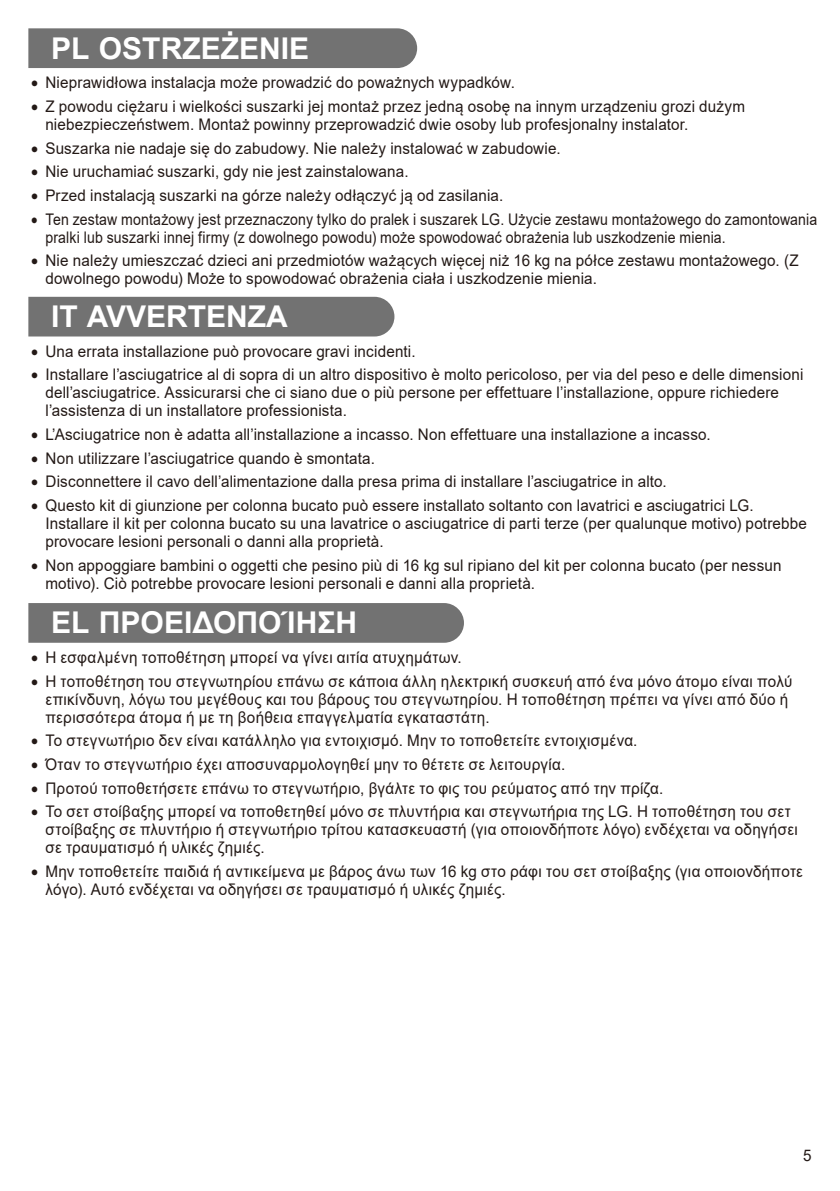
<style>
.page{position:relative;width:840px;height:1191px;background:#fff}
.page>*{position:absolute;margin:0;border:0;box-sizing:border-box;transform-origin:0 0}
._01_Chapter{font:700 30px "Arial";color:#fff}
.t1{font:16px/18px "Arial";letter-spacing:.015em;color:#231916;scale:.95 1}
.t2{font:16px/18px "Arial";letter-spacing:.015em;color:#231916;scale:.88 1}
</style>
<div class="page">
<div style="left:28px;top:28px;width:389px;height:40px;background:#727272"></div>
<div style="left:28px;top:297px;width:366px;height:39px;background:#727272"></div>
<div style="left:28px;top:603px;width:435px;height:40px;background:#727272"></div>
<p class="_01_Chapter" style="left:51px;top:27px;width:259px">PL OSTRZEŻENIE</p>
<p class="t1" style="left:31px;top:73px;width:510px">• Nieprawidłowa instalacja może prowadzić do poważnych wypadków.</p>
<p class="t1" style="left:45px;top:97px;width:737px;text-indent:-14px">• Z powodu ciężaru i wielkości suszarki jej montaż przez jedną osobę na innym urządzeniu grozi dużym niebezpieczeństwem. Montaż powinny przeprowadzić dwie osoby lub profesjonalny instalator.</p>
<p class="t1" style="left:31px;top:139px;width:558px">• Suszarka nie nadaje się do zabudowy. Nie należy instalować w zabudowie.</p>
<p class="t1" style="left:31px;top:162px;width:398px">• Nie uruchamiać suszarki, gdy nie jest zainstalowana.</p>
<p class="t1" style="left:31px;top:186px;width:498px">• Przed instalacją suszarki na górze należy odłączyć ją od zasilania.</p>
<p class="t2" style="left:45px;top:210px;width:878px;text-indent:-14px">• Ten zestaw montażowy jest przeznaczony tylko do pralek i suszarek LG. Użycie zestawu montażowego do zamontowania pralki lub suszarki innej firmy (z dowolnego powodu) może spowodować obrażenia lub uszkodzenie mienia.</p>
<p class="t1" style="left:45px;top:251px;width:794px;text-indent:-14px">• Nie należy umieszczać dzieci ani przedmiotów ważących więcej niż 16 kg na półce zestawu montażowego. (Z dowolnego powodu) Może to spowodować obrażenia ciała i uszkodzenie mienia.</p>
<p class="_01_Chapter" style="left:51px;top:295px;width:238px">IT AVVERTENZA</p>
<p class="t1" style="left:31px;top:342px;width:406px">• Una errata installazione può provocare gravi incidenti.</p>
<p class="t1" style="left:45px;top:365px;width:799px;text-indent:-14px">• Installare l’asciugatrice al di sopra di un altro dispositivo è molto pericoloso, per via del peso e delle dimensioni dell’asciugatrice. Assicurarsi che ci siano due o più persone per effettuare l’installazione, oppure richiedere l’assistenza di un installatore professionista.</p>
<p class="t1" style="left:31px;top:425px;width:716px">• L’Asciugatrice non è adatta all’installazione a incasso. Non effettuare una installazione a incasso.</p>
<p class="t1" style="left:31px;top:449px;width:363px">• Non utilizzare l’asciugatrice quando è smontata.</p>
<p class="t1" style="left:31px;top:472px;width:670px">• Disconnettere il cavo dell’alimentazione dalla presa prima di installare l’asciugatrice in alto.</p>
<p class="t1" style="left:45px;top:496px;width:802px;text-indent:-14px">• Questo kit di giunzione per colonna bucato può essere installato soltanto con lavatrici e asciugatrici LG.<br>Installare il kit per colonna bucato su una lavatrice o asciugatrice di parti terze (per qualunque motivo) potrebbe provocare lesioni personali o danni alla proprietà.</p>
<p class="t1" style="left:45px;top:556px;width:776px;text-indent:-14px">• Non appoggiare bambini o oggetti che pesino più di 16 kg sul ripiano del kit per colonna bucato (per nessun motivo). Ciò potrebbe provocare lesioni personali e danni alla proprietà.</p>
<p class="_01_Chapter" style="left:51px;top:602px;width:307px">EL ΠΡΟΕΙΔΟΠΟΊΗΣΗ</p>
<p class="t1" style="left:31px;top:648px;width:454px">• Η εσφαλμένη τοποθέτηση μπορεί να γίνει αιτία ατυχημάτων.</p>
<p class="t1" style="left:45px;top:672px;width:787px;text-indent:-14px">• Η τοποθέτηση του στεγνωτηρίου επάνω σε κάποια άλλη ηλεκτρική συσκευή από ένα μόνο άτομο είναι πολύ επικίνδυνη, λόγω του μεγέθους και του βάρους του στεγνωτηρίου. Η τοποθέτηση πρέπει να γίνει από δύο ή περισσότερα άτομα ή με τη βοήθεια επαγγελματία εγκαταστάτη.</p>
<p class="t1" style="left:31px;top:731px;width:639px">• Το στεγνωτήριο δεν είναι κατάλληλο για εντοιχισμό. Μην το τοποθετείτε εντοιχισμένα.</p>
<p class="t1" style="left:31px;top:755px;width:563px">• Όταν το στεγνωτήριο έχει αποσυναρμολογηθεί μην το θέτετε σε λειτουργία.</p>
<p class="t1" style="left:31px;top:779px;width:666px">• Προτού τοποθετήσετε επάνω το στεγνωτήριο, βγάλτε το φις του ρεύματος από την πρίζα.</p>
<p class="t1" style="left:45px;top:802px;width:793px;text-indent:-14px">• Το σετ στοίβαξης μπορεί να τοποθετηθεί μόνο σε πλυντήρια και στεγνωτήρια της LG. Η τοποθέτηση του σετ στοίβαξης σε πλυντήριο ή στεγνωτήριο τρίτου κατασκευαστή (για οποιονδήποτε λόγο) ενδέχεται να οδηγήσει σε τραυματισμό ή υλικές ζημιές.</p>
<p class="t1" style="left:45px;top:862px;width:798px;text-indent:-14px">• Μην τοποθετείτε παιδιά ή αντικείμενα με βάρος άνω των 16 kg στο ράφι του σετ στοίβαξης (για οποιονδήποτε λόγο). Αυτό ενδέχεται να οδηγήσει σε τραυματισμό ή υλικές ζημιές.</p>
<p class="t1" style="left:802px;top:1146px;width:10px">5</p>
</div>
